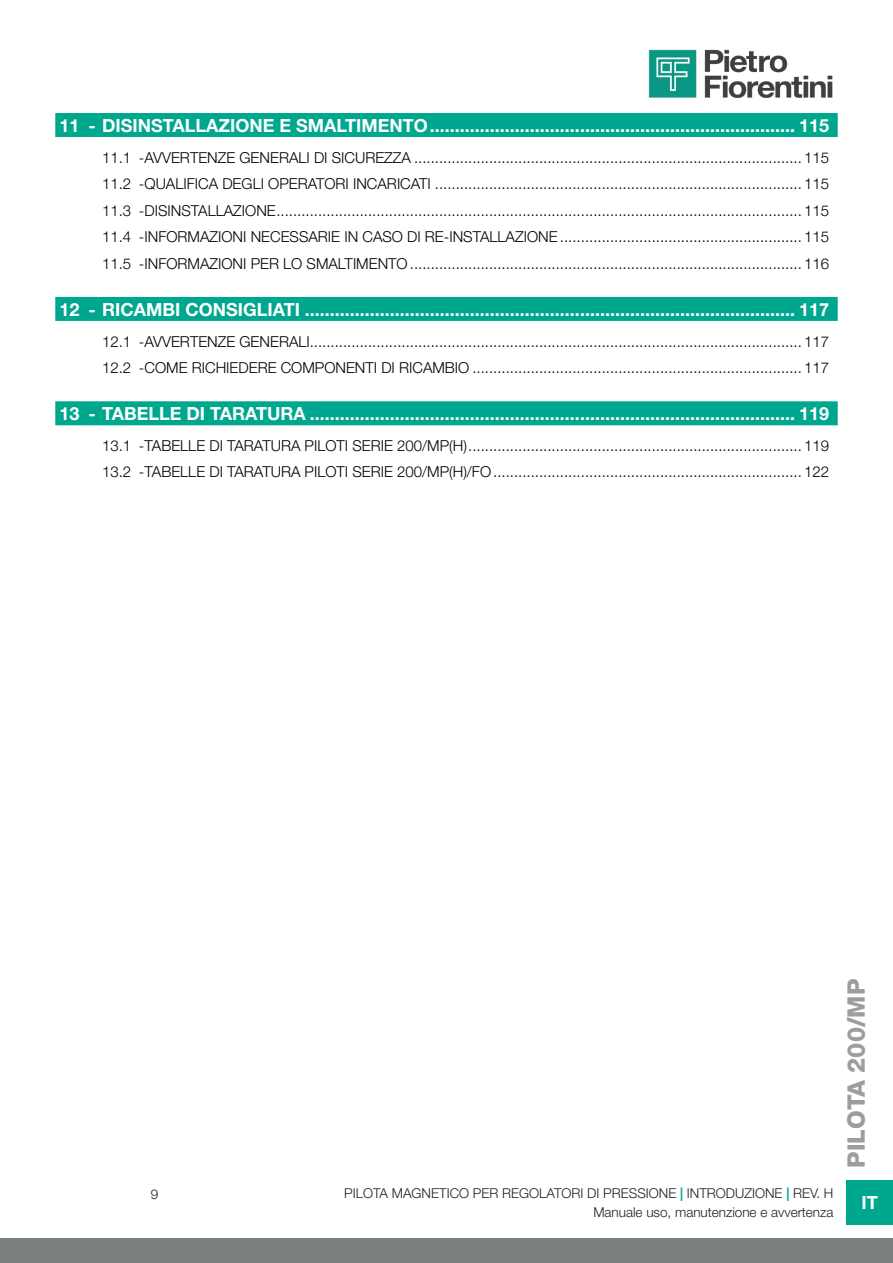
<style>
.page{position:relative;width:893px;height:1263px;background:#fff}
.page>*{position:absolute;margin:0;border:0;box-sizing:border-box;transform-origin:0 0}
.t1{font:800 24px "Helvetica Neue LT Pro";color:#9b9d9e}
.t2{font:700 18px "Helvetica Neue LT Pro";color:#fff}
.t3{font:300 15px "Helvetica Neue LT Pro";color:#000}
.t4{font:300 13.5px "Helvetica Neue LT Pro";color:#231f20}
.s1{font-weight:700;color:#00a78f}
</style>
<div class="page">
<div style="left:0;top:1238px;width:893px;height:25px;background:#7c7f80"></div>
<div style="left:846px;top:1180px;width:47px;height:45px;background:#00a78f"></div>
<img style="left:648px;top:49px;width:185px;height:49px">
<div style="left:55px;top:113px;width:783px;height:24px;background:#00a78f"></div>
<div style="left:55px;top:297px;width:783px;height:24px;background:#00a78f"></div>
<div style="left:55px;top:401px;width:783px;height:24px;background:#00a78f"></div>
<p class="t2" style="left:60px;top:114px;width:771px">11 - DISINSTALLAZIONE E SMALTIMENTO......................................................................... 115</p>
<p class="t3" style="left:102px;top:148px;width:729px">11.1 -AVVERTENZE GENERALI DI SICUREZZA ............................................................................................. 115</p>
<p class="t3" style="left:102px;top:175px;width:729px">11.2 -QUALIFICA DEGLI OPERATORI INCARICATI ........................................................................................ 115</p>
<p class="t3" style="left:102px;top:201px;width:729px">11.3 -DISINSTALLAZIONE.............................................................................................................................. 115</p>
<p class="t3" style="left:102px;top:228px;width:729px">11.4 -INFORMAZIONI NECESSARIE IN CASO DI RE-INSTALLAZIONE .......................................................... 115</p>
<p class="t3" style="left:102px;top:254px;width:729px">11.5 -INFORMAZIONI PER LO SMALTIMENTO.............................................................................................. 116</p>
<p class="t2" style="left:60px;top:298px;width:771px">12 - RICAMBI CONSIGLIATI .................................................................................................. 117</p>
<p class="t3" style="left:102px;top:332px;width:729px">12.1 -AVVERTENZE GENERALI...................................................................................................................... 117</p>
<p class="t3" style="left:102px;top:359px;width:729px">12.2 -COME RICHIEDERE COMPONENTI DI RICAMBIO ............................................................................... 117</p>
<p class="t2" style="left:60px;top:403px;width:771px">13 - TABELLE DI TARATURA ................................................................................................. 119</p>
<p class="t3" style="left:102px;top:436px;width:729px">13.1 -TABELLE DI TARATURA PILOTI SERIE 200/MP(H)................................................................................ 119</p>
<p class="t3" style="left:102px;top:463px;width:729px">13.2 -TABELLE DI TARATURA PILOTI SERIE 200/MP(H)/FO.......................................................................... 122</p>
<p class="t4" style="left:151px;top:1185px;width:9px">9</p>
<p class="t4" style="left:344px;top:1185px;width:491px">PILOTA MAGNETICO PER REGOLATORI DI PRESSIONE <span class="s1">|</span> INTRODUZIONE <span class="s1">|</span> REV. H</p>
<p class="t4" style="left:593px;top:1204px;width:242px">Manuale uso, manutenzione e avvertenza</p>
<h1 class="t1" style="left:842px;top:1168px;width:190px;rotate:-90deg">PILOTA 200/MP</h1>
<p class="t2" style="left:861px;top:1191px;width:18px">IT</p>
</div>
